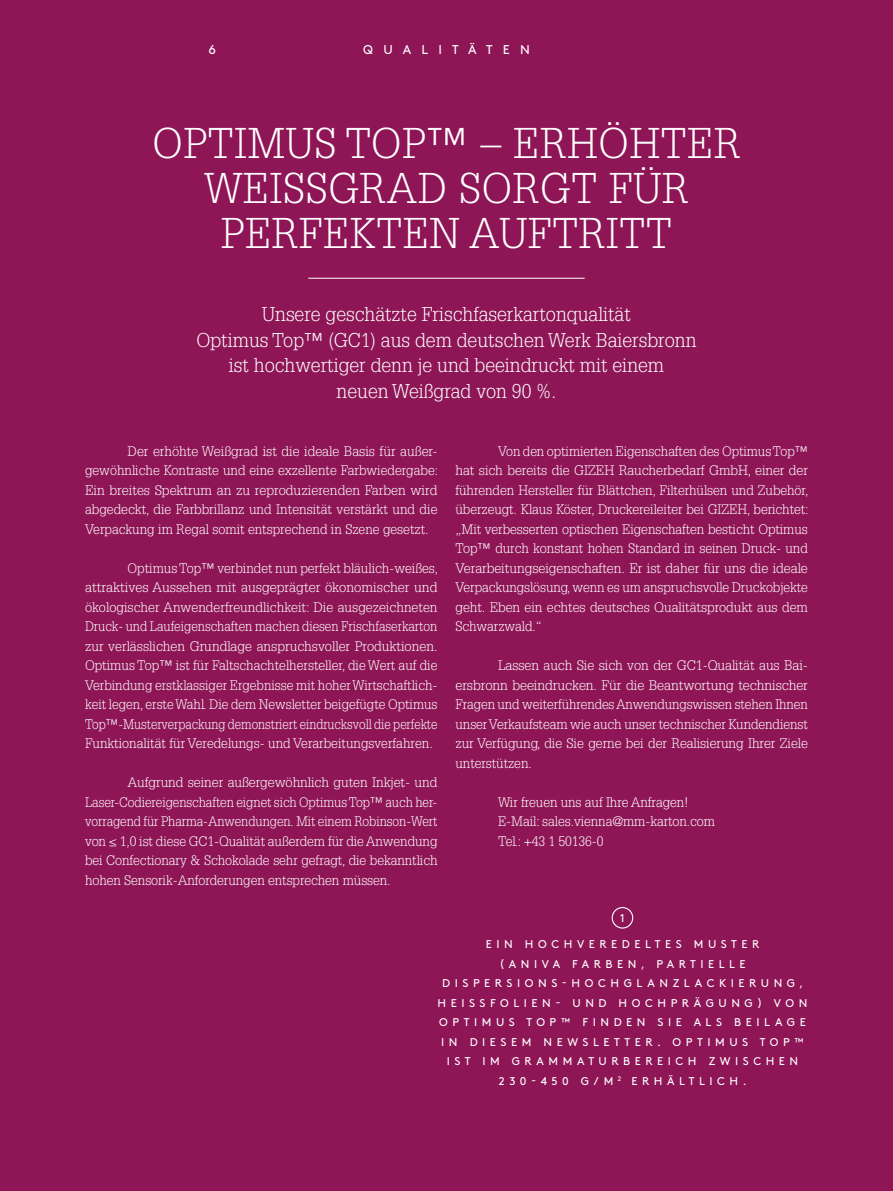
<style>
.page{position:relative;width:893px;height:1191px;background:#8e1556}
.page>*{position:absolute;margin:0;border:0;box-sizing:border-box;transform-origin:0 0}
.t1{font:300 42px/45px "Glypha LT Pro";letter-spacing:.02em;color:#fff;text-align:center}
.t2{font:300 19.5px/25.5px "Glypha LT Pro";color:#fff;text-align:center}
.t3{font:300 13.5px/19.5px "Glypha LT Pro";letter-spacing:-.005em;color:#fff;text-align:justify}
.t4{font:12.75px "Brown Regular Alt";letter-spacing:.805em;color:#fff}
.t5{font:11.25px/19.5px "Brown Regular Alt";letter-spacing:.405em;color:#fff;text-align:center}
</style>
<div class="page">
<div style="left:612px;top:907px;width:21px;height:21px;border:1px solid #fff;border-radius:50%"></div>
<hr style="left:308px;top:278px;width:277px;height:1px;background:#fff">
<p class="t4" style="left:209px;top:40px;width:9px">6</p>
<p class="t4" style="left:363px;top:40px;width:168px">QUALITÄTEN</p>
<h1 class="t1" style="left:153px;top:121px;width:589px">OPTIMUS TOP™ – ERHÖHTER<br>WEISSGRAD SORGT FÜR<br>PERFEKTEN AUFTRITT</h1>
<h2 class="t2" style="left:196px;top:302px;width:502px">Unsere geschätzte Frischfaserkartonqualität<br>Optimus Top™ (GC1) aus dem deutschen Werk Baiersbronn ist hochwertiger denn je und beeindruckt mit einem<br>neuen Weißgrad von 90 %.</h2>
<p class="t3" style="left:85px;top:441px;width:355px;text-indent:43px">Der erhöhte Weißgrad ist die ideale Basis für außer&shy;gewöhnliche Kontraste und eine exzellente Farbwiedergabe:<br>Ein breites Spektrum an zu reproduzierenden Farben wird abgedeckt, die Farbbrillanz und Intensität verstärkt und die Verpackung im Regal somit entsprechend in Szene gesetzt.</p>
<p class="t3" style="left:85px;top:558px;width:355px;text-indent:43px">Optimus Top™ verbindet nun perfekt bläulich-weißes, attraktives Aussehen mit ausgeprägter ökonomischer und ökologischer Anwenderfreundlichkeit: Die ausgezeichneten Druck- und Laufeigenschaften machen diesen Frischfaserkarton zur verlässlichen Grundlage anspruchsvoller Produktionen.<br>Optimus Top™ ist für Faltschachtelhersteller, die Wert auf die Verbindung erstklassiger Ergebnisse mit hoher Wirtschaftlich&shy;keit legen, erste Wahl. Die dem Newsletter beigefügte Optimus Top™-Musterverpackung demonstriert eindrucksvoll die perfekte Funktionalität für Veredelungs- und Verarbeitungsverfahren.</p>
<p class="t3" style="left:85px;top:773px;width:354px;text-indent:43px">Aufgrund seiner außergewöhnlich guten Inkjet- und Laser-Codiereigenschaften eignet sich Optimus Top™ auch her&shy;vorragend für Pharma-Anwendungen. Mit einem Robinson-Wert von ≤ 1,0 ist diese GC1-Qualität außerdem für die Anwendung bei Confectionary &amp; Schokolade sehr gefragt, die bekanntlich hohen Sensorik-Anforderungen entsprechen müssen.</p>
<p class="t3" style="left:455px;top:441px;width:355px;text-indent:43px">Von den optimierten Eigenschaften des Optimus Top™ hat sich bereits die GIZEH Raucherbedarf GmbH, einer der führenden Hersteller für Blättchen, Filterhülsen und Zubehör, überzeugt. Klaus Köster, Druckereileiter bei GIZEH, berichtet: „Mit verbesserten optischen Eigenschaften besticht Optimus Top™ durch konstant hohen Standard in seinen Druck- und Verarbeitungseigenschaften. Er ist daher für uns die ideale Verpackungslösung, wenn es um anspruchsvolle Druckobjekte geht. Eben ein echtes deutsches Qualitätsprodukt aus dem Schwarzwald.“</p>
<p class="t3" style="left:455px;top:656px;width:354px;text-indent:43px">Lassen auch Sie sich von der GC1-Qualität aus Bai&shy;ersbronn beeindrucken. Für die Beantwortung technischer Fragen und weiterführendes Anwendungswissen stehen Ihnen unser Verkaufsteam wie auch unser technischer Kundendienst zur Verfügung, die Sie gerne bei der Realisierung Ihrer Ziele unterstützen.</p>
<p class="t3" style="left:498px;top:792px;width:219px;text-align:left">Wir freuen uns auf Ihre Anfragen!<br>E-Mail: sales.vienna@mm-karton.com<br>Tel.: +43 1 50136-0</p>
<p class="t5" style="left:620px;top:907px;width:6px">1</p>
<p class="t5" style="left:438px;top:933px;width:371px">EIN HOCHVEREDELTES MUSTER<br>(ANIVA FARBEN, PARTIELLE<br>DISPERSIONS-HOCHGLANZLACKIERUNG,<br>HEISSFOLIEN- UND HOCHPRÄGUNG) VON<br>OPTIMUS TOP™ FINDEN SIE ALS BEILAGE<br>IN DIESEM NEWSLETTER. OPTIMUS TOP™<br>IST IM GRAMMATURBEREICH ZWISCHEN<br>230-450 G/M <sup>2</sup> ERHÄLTLICH.</p>
</div>
